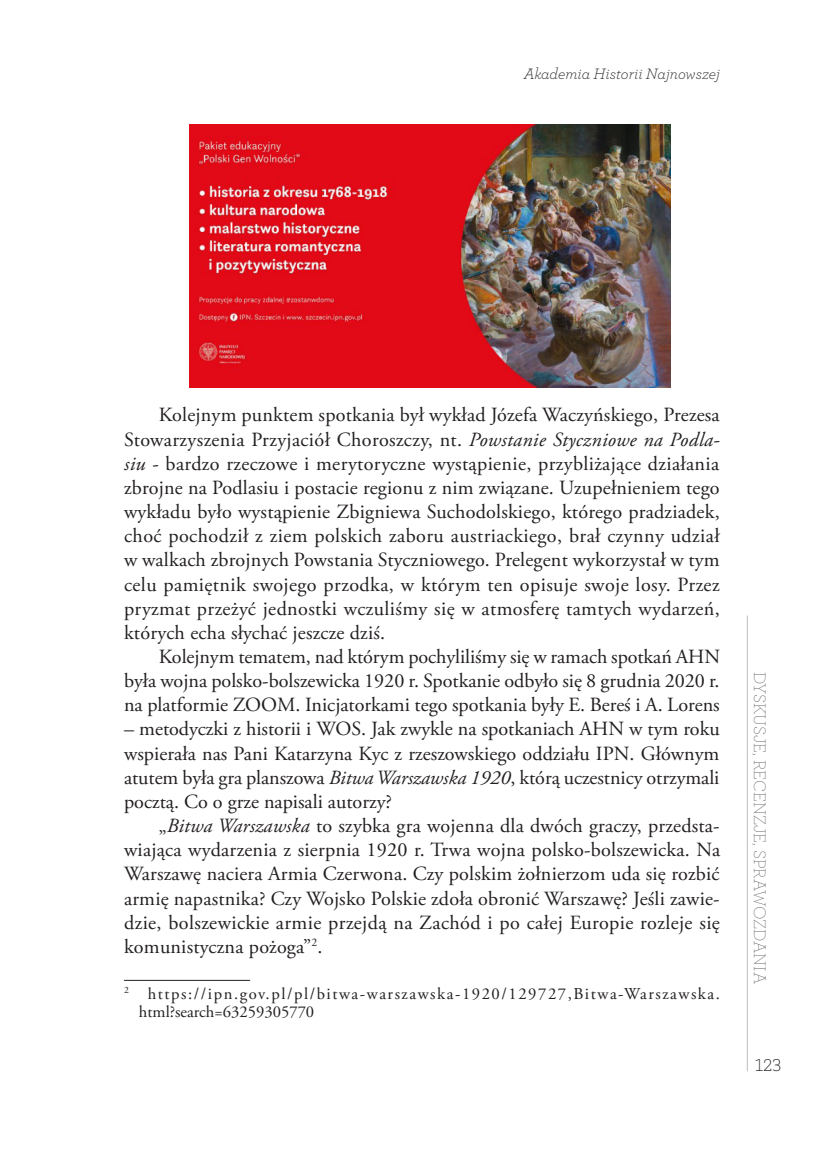
<style>
.page{position:relative;width:819px;height:1166px;background:#fff}
.page>*{position:absolute;margin:0;border:0;box-sizing:border-box;transform-origin:0 0}
.tekst_publikacji{font:20.12px/24.2px "Adobe Garamond Pro";color:#231f20;text-align:justify}
.t1{font:200 17.5px "Archer";color:#57585a}
.t2{font:200 17.5px "Brix Slab";color:#231f20}
.Przypisy{font:16.62px/18.4px "Adobe Garamond Pro";letter-spacing:.095em;color:#231f20}
.nagłówek_prawy{font:italic 300 15.75px "Archer";color:#231f20}
.s1{font-style:italic}
</style>
<div class="page">
<hr style="left:746px;top:615px;width:1px;height:456px;background:#bcbdc0">
<hr style="left:124px;top:980px;width:126px;height:1px;background:#231f20">
<img style="left:189px;top:124px;width:481px;height:263px">
<p class="nagłówek_prawy" style="left:523px;top:63px;width:197px">Akademia Historii Najnowszej</p>
<p class="tekst_publikacji" style="left:124px;top:404px;width:597px;text-indent:35px">Kolejnym punktem spotkania był wykład Józefa Waczyńskiego, Prezesa Stowarzyszenia Przyjaciół Choroszczy, nt. <span class="s1">Powstanie Styczniowe na Podla&shy;siu</span> - bardzo rzeczowe i merytoryczne wystąpienie, przybliżające działania zbrojne na Podlasiu i postacie regionu z nim związane. Uzupełnieniem tego wykładu było wystąpienie Zbigniewa Suchodolskiego, którego pradziadek, choć pochodził z ziem polskich zaboru austriackiego, brał czynny udział w walkach zbrojnych Powstania Styczniowego. Prelegent wykorzystał w tym celu pamiętnik swojego przodka, w którym ten opisuje swoje losy. Przez pryzmat przeżyć jednostki wczuliśmy się w atmosferę tamtych wydarzeń, których echa słychać jeszcze dziś.</p>
<p class="tekst_publikacji" style="left:124px;top:645px;width:597px;text-indent:35px">Kolejnym tematem, nad którym pochyliliśmy się w ramach spotkań AHN była wojna polsko-bolszewicka 1920 r. Spotkanie odbyło się 8 grudnia 2020 r. na platformie ZOOM. Inicjatorkami tego spotkania były E. Bereś i A. Lorens</p>
<p class="tekst_publikacji" style="left:124px;top:718px;width:597px">– metodyczki z historii i WOS. Jak zwykle na spotkaniach AHN w tym roku wspierała nas Pani Katarzyna Kyc z rzeszowskiego oddziału IPN. Głównym atutem była gra planszowa <span class="s1">Bitwa Warszawska 1920</span>, którą uczestnicy otrzymali pocztą. Co o grze napisali autorzy?</p>
<p class="tekst_publikacji" style="left:124px;top:814px;width:597px;text-indent:35px">„<span class="s1">Bitwa Warszawska</span> to szybka gra wojenna dla dwóch graczy, przedsta&shy;wiająca wydarzenia z sierpnia 1920 r. Trwa wojna polsko-bolszewicka. Na Warszawę naciera Armia Czerwona. Czy polskim żołnierzom uda się rozbić armię napastnika? Czy Wojsko Polskie zdoła obronić Warszawę? Jeśli zawie&shy;dzie, bolszewickie armie przejdą na Zachód i po całej Europie rozleje się komunistyczna pożoga”<sup>2</sup>.</p>
<p class="Przypisy" style="left:139px;top:985px;width:582px;text-indent:-15px"><sup>2</sup> https://ipn.gov.pl/pl/bitwa-warszawska-1920/129727,Bitwa-Warszawska. html?search=63259305770</p>
<p class="t1" style="left:770px;top:671px;width:314px;rotate:90deg">DYSKUSJE, RECENZJE, SPRAWOZDANIA</p>
<p class="t2" style="left:755px;top:1054px;width:28px">123</p>
</div>
